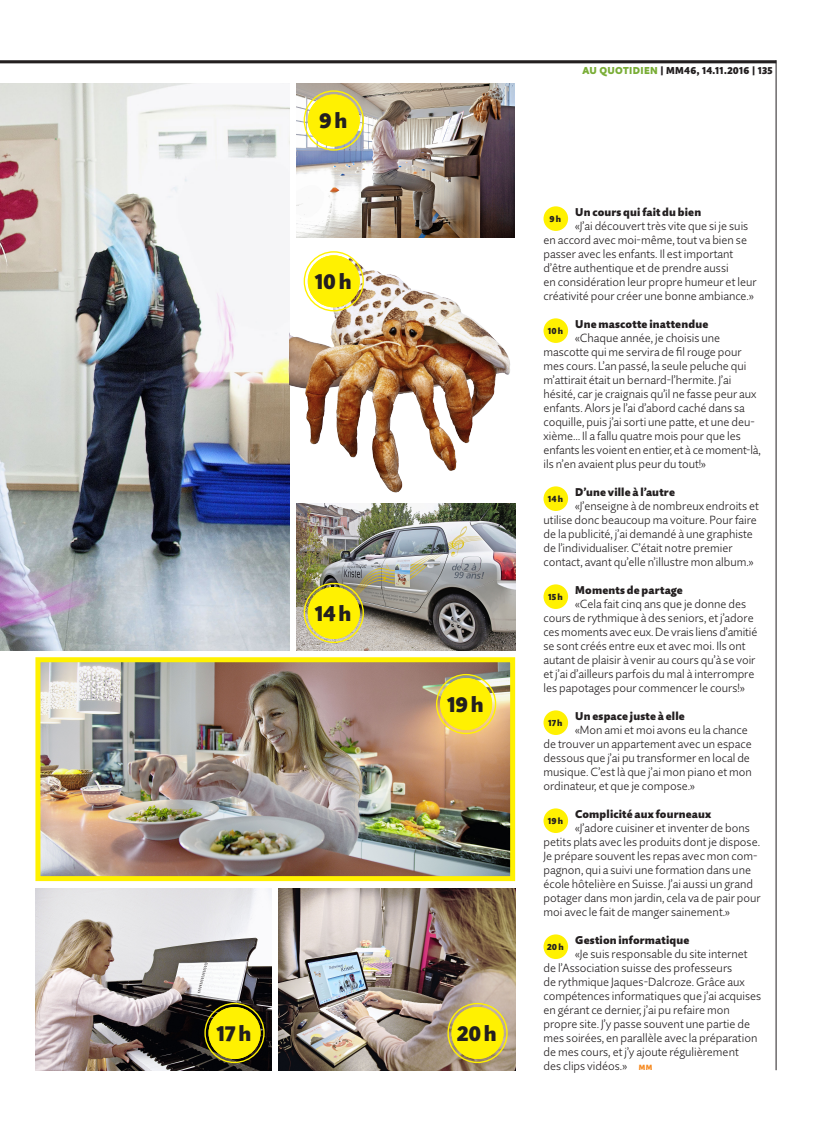
<style>
.page{position:relative;width:833px;height:1134px;background:#fff}
.page>*{position:absolute;margin:0;border:0;box-sizing:border-box;transform-origin:0 0}
._163_TI_20_QS_x04{font:900 21.25px "Quire Sans Pro";letter-spacing:.125em;color:#231f20}
._252_LT_stumpf_QS_x0{font:300 11.75px/14px "Quire Sans Pro";color:#231f20}
._252_LT_stumpf_QS_x0-2{font:900 11.25px "Quire Sans Pro";letter-spacing:.015em;color:#231f20}
._300_Rubrik_Ausgabe{font:900 10px "Quire Sans Pro";letter-spacing:.03em;color:#231f20}
.t1{font:900 8.75px "Quire Sans Pro";letter-spacing:.125em;color:#231f20}
.s1{color:#79ad36}
.s2{font-weight:900;font-size:7.5px;color:#f6891f}
</style>
<div class="page">
<img style="left:296px;top:83px;width:219px;height:154px">
<img style="left:35px;top:888px;width:237px;height:182px">
<img style="left:296px;top:503px;width:219px;height:147px">
<img style="left:41px;top:663px;width:468px;height:212px">
<div style="left:35px;top:657px;width:480px;height:224px;border:5px solid #fff101"></div>
<img style="left:0;top:83px;width:289px;height:567px">
<img style="left:279px;top:888px;width:236px;height:182px">
<img style="left:289px;top:251px;width:221px;height:245px">
<div style="left:543px;top:206px;width:25px;height:25px;background:#fff101;border-radius:50%"></div>
<div style="left:543px;top:318px;width:25px;height:25px;background:#fff101;border-radius:50%"></div>
<div style="left:543px;top:486px;width:25px;height:25px;background:#fff101;border-radius:50%"></div>
<div style="left:543px;top:584px;width:25px;height:25px;background:#fff101;border-radius:50%"></div>
<div style="left:543px;top:710px;width:25px;height:25px;background:#fff101;border-radius:50%"></div>
<div style="left:543px;top:808px;width:25px;height:25px;background:#fff101;border-radius:50%"></div>
<div style="left:543px;top:934px;width:25px;height:25px;background:#fff101;border-radius:50%"></div>
<div style="left:208px;top:1007px;width:52px;height:52px;background:#fff101;border-radius:50%"></div>
<div style="left:204px;top:1003px;width:61px;height:60px;border:1px solid #fff101;border-radius:50%"></div>
<div style="left:208px;top:1007px;width:52px;height:52px;border:4px solid #fff101;border-radius:50%"></div>
<div style="left:451px;top:1007px;width:52px;height:52px;background:#fff101;border-radius:50%"></div>
<div style="left:447px;top:1003px;width:60px;height:60px;border:1px solid #fff101;border-radius:50%"></div>
<div style="left:451px;top:1007px;width:52px;height:52px;border:4px solid #fff101;border-radius:50%"></div>
<div style="left:308px;top:587px;width:52px;height:52px;background:#fff101;border-radius:50%"></div>
<div style="left:304px;top:583px;width:60px;height:60px;border:1px solid #fff101;border-radius:50%"></div>
<div style="left:308px;top:587px;width:52px;height:52px;border:4px solid #fff101;border-radius:50%"></div>
<div style="left:308px;top:94px;width:52px;height:52px;background:#fff101;border-radius:50%"></div>
<div style="left:304px;top:90px;width:60px;height:61px;border:1px solid #fff101;border-radius:50%"></div>
<div style="left:308px;top:94px;width:52px;height:52px;border:4px solid #fff101;border-radius:50%"></div>
<div style="left:440px;top:678px;width:52px;height:52px;background:#fff101;border-radius:50%"></div>
<div style="left:436px;top:674px;width:60px;height:60px;border:1px solid #fff101;border-radius:50%"></div>
<div style="left:440px;top:678px;width:52px;height:52px;border:4px solid #fff101;border-radius:50%"></div>
<div style="left:308px;top:255px;width:52px;height:52px;background:#fff101;border-radius:50%"></div>
<div style="left:304px;top:251px;width:60px;height:60px;border:1px solid #fff101;border-radius:50%"></div>
<div style="left:308px;top:255px;width:52px;height:52px;border:4px solid #fff101;border-radius:50%"></div>
<hr style="left:776px;top:60px;width:1px;height:1010px;background:#231f20">
<hr style="left:0;top:60px;width:776px;height:3px;background:#231f20">
<p class="_163_TI_20_QS_x04" style="left:319px;top:107px;width:30px">9h</p>
<p class="_163_TI_20_QS_x04" style="left:315px;top:268px;width:38px">10h</p>
<p class="_163_TI_20_QS_x04" style="left:315px;top:600px;width:38px">14h</p>
<p class="_163_TI_20_QS_x04" style="left:447px;top:691px;width:38px">19h</p>
<p class="_163_TI_20_QS_x04" style="left:217px;top:1020px;width:36px">17h</p>
<p class="_163_TI_20_QS_x04" style="left:457px;top:1020px;width:41px">20h</p>
<p class="_300_Rubrik_Ausgabe" style="left:582px;top:64px;width:192px"><span class="s1">AU QUOTIDIEN</span> | MM46, 14.11.2016 | 135</p>
<p class="t1" style="left:549px;top:213px;width:13px">9h</p>
<p class="_252_LT_stumpf_QS_x0-2" style="left:575px;top:205px;width:127px">Un cours qui fait du bien</p>
<p class="_252_LT_stumpf_QS_x0" style="left:543px;top:219px;width:215px;text-indent:32px">«J’ai découvert très vite que si je suis en accord avec moi-même, tout va bien se passer avec les enfants. Il est important d’être authentique et de prendre aussi<br>en considération leur propre humeur et leur créativité pour créer une bonne ambiance.»</p>
<p class="t1" style="left:548px;top:325px;width:17px">10h</p>
<p class="_252_LT_stumpf_QS_x0-2" style="left:575px;top:317px;width:135px">Une mascotte inattendue</p>
<p class="_252_LT_stumpf_QS_x0" style="left:543px;top:331px;width:219px;text-indent:32px">«Chaque année, je choisis une mascotte qui me servira de fil rouge pour mes cours. L’an passé, la seule peluche qui m’attirait était un bernard-l’hermite. J’ai hésité, car je craignais qu’il ne fasse peur aux enfants. Alors je l’ai d’abord caché dans sa coquille, puis j’ai sorti une patte, et une deu&shy;xième… Il a fallu quatre mois pour que les enfants les voient en entier, et à ce moment-là, ils n’en avaient plus peur du tout!»</p>
<p class="t1" style="left:548px;top:493px;width:17px">14h</p>
<p class="_252_LT_stumpf_QS_x0-2" style="left:575px;top:485px;width:101px">D’une ville à l’autre</p>
<p class="_252_LT_stumpf_QS_x0" style="left:543px;top:499px;width:217px;text-indent:32px">«J’enseigne à de nombreux endroits et utilise donc beaucoup ma voiture. Pour faire de la publicité, j’ai demandé à une graphiste de l’individualiser. C’était notre premier contact, avant qu’elle n’illustre mon album.»</p>
<p class="t1" style="left:548px;top:591px;width:16px">15h</p>
<p class="_252_LT_stumpf_QS_x0-2" style="left:575px;top:583px;width:109px">Moments de partage</p>
<p class="_252_LT_stumpf_QS_x0" style="left:543px;top:597px;width:215px;text-indent:32px">«Cela fait cinq ans que je donne des cours de rythmique à des seniors, et j’adore ces moments avec eux. De vrais liens d’amitié se sont créés entre eux et avec moi. Ils ont autant de plaisir à venir au cours qu’à se voir et j’ai d’ailleurs parfois du mal à interrompre les papotages pour commencer le cours!»</p>
<p class="t1" style="left:548px;top:717px;width:16px">17h</p>
<p class="_252_LT_stumpf_QS_x0-2" style="left:575px;top:709px;width:111px">Un espace juste à elle</p>
<p class="_252_LT_stumpf_QS_x0" style="left:543px;top:723px;width:210px;text-indent:32px">«Mon ami et moi avons eu la chance de trouver un appartement avec un espace dessous que j’ai pu transformer en local de musique. C’est là que j’ai mon piano et mon ordinateur, et que je compose.»</p>
<p class="t1" style="left:548px;top:815px;width:17px">19h</p>
<p class="_252_LT_stumpf_QS_x0-2" style="left:575px;top:807px;width:137px">Complicité aux fourneaux</p>
<p class="_252_LT_stumpf_QS_x0" style="left:543px;top:821px;width:219px;text-indent:32px">«J’adore cuisiner et inventer de bons petits plats avec les produits dont je dispose.<br>Je prépare souvent les repas avec mon com&shy;pagnon, qui a suivi une formation dans une école hôtelière en Suisse. J’ai aussi un grand potager dans mon jardin, cela va de pair pour moi avec le fait de manger sainement.»</p>
<p class="t1" style="left:547px;top:941px;width:18px">20h</p>
<p class="_252_LT_stumpf_QS_x0-2" style="left:575px;top:933px;width:116px">Gestion informatique</p>
<p class="_252_LT_stumpf_QS_x0" style="left:543px;top:947px;width:219px;text-indent:32px">«Je suis responsable du site internet de l’Association suisse des professeurs<br>de rythmique Jaques-Dalcroze. Grâce aux compétences informatiques que j’ai acquises en gérant ce dernier, j’ai pu refaire mon propre site. J’y passe souvent une partie de mes soirées, en parallèle avec la préparation de mes cours, et j’y ajoute régulièrement<br>des clips vidéos.» <span class="s2">MM</span></p>
</div>
